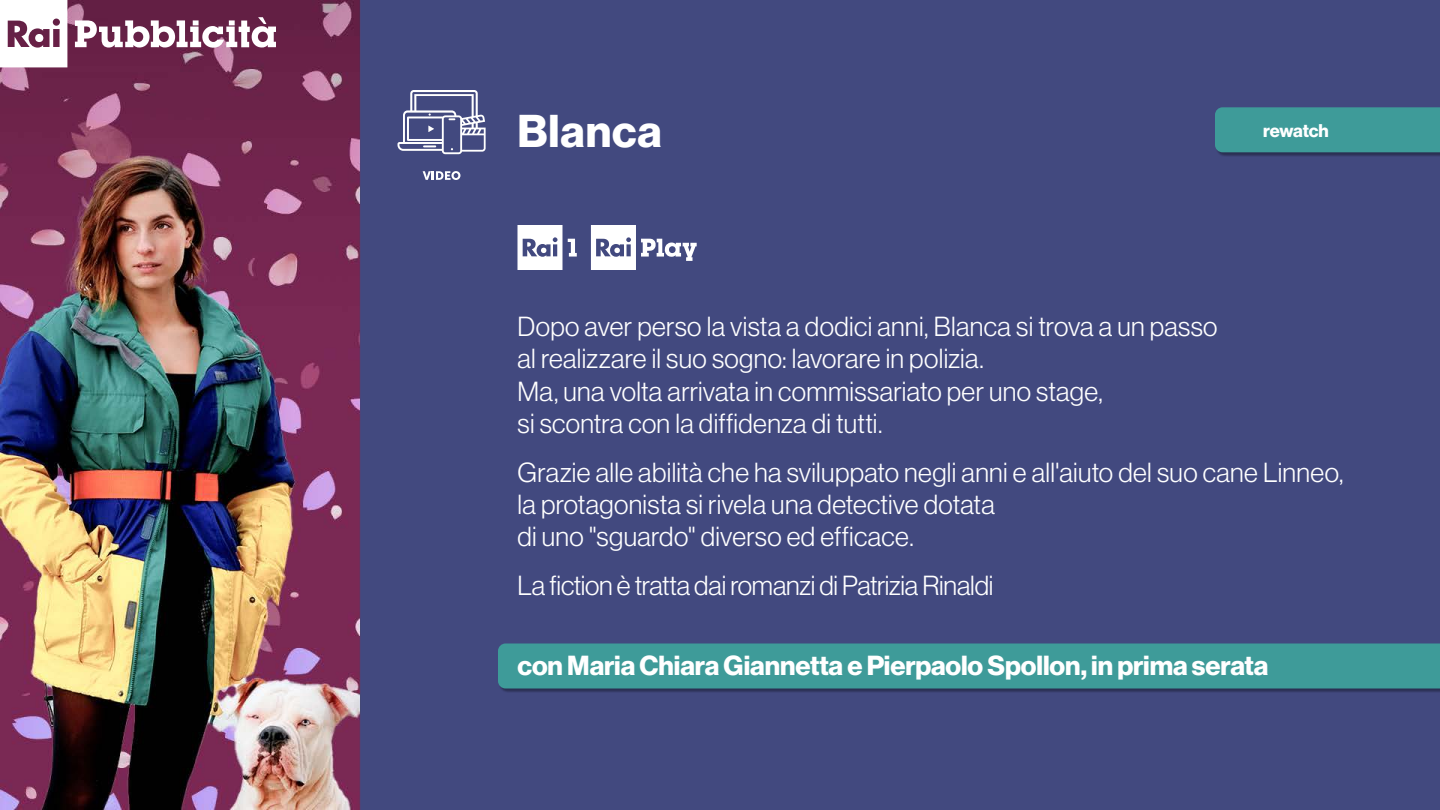
<style>
.page{position:relative;width:1440px;height:810px;background:#fff}
.page>*{position:absolute;margin:0;border:0;box-sizing:border-box;transform-origin:0 0}
.t1{font:45px "N Haas Grotesk DS Pro 75 Bd";letter-spacing:.02em;color:#fff}
.t2{font:27px/32.4px "N Haas Grotesk DS Pro 45 Lt";letter-spacing:.01em;color:#fff}
.t3{font:27px "N Haas Grotesk DS Pro 75 Bd";color:#fff}
.t4{font:27px "N Haas Grotesk DS Pro 45 Lt";letter-spacing:-.01em;color:#fff}
.t5{font:18px "N Haas Grotesk DS Pro 75 Bd";letter-spacing:-.015em;color:#fff}
</style>
<div class="page">
<img style="left:0;top:0;width:1440px;height:810px">
<svg style="left:0;top:0;width:67px;height:67px"></svg>
<div style="left:35px;top:34px;width:8px;height:8px;background:#fff;border-radius:50%"></div>
<svg style="left:75px;top:17px;width:201px;height:31px"></svg>
<svg style="left:423px;top:171px;width:37px;height:9px"></svg>
<svg style="left:398px;top:90px;width:88px;height:64px"></svg>
<svg style="left:591px;top:225px;width:106px;height:45px"></svg>
<svg style="left:568px;top:239px;width:9px;height:18px"></svg>
<svg style="left:518px;top:225px;width:44px;height:45px"></svg>
<div style="left:499px;top:645px;width:941px;height:48px;background:#000;opacity:.35"></div>
<div style="left:498px;top:644px;width:942px;height:44px;background:#3e9b99"></div>
<div style="left:1216px;top:108px;width:224px;height:49px;background:#000;opacity:.35"></div>
<div style="left:1215px;top:107px;width:225px;height:45px;background:#3e9b99"></div>
<h1 class="t1" style="left:518px;top:105px;width:146px">Blanca</h1>
<p class="t5" style="left:1263px;top:120px;width:67px">rewatch</p>
<p class="t2" style="left:518px;top:310px;width:702px">Dopo aver perso la vista a dodici anni, Blanca si trova a un passo al realizzare il suo sogno: lavorare in polizia.<br>Ma, una volta arrivata in commissariato per uno stage,<br>si scontra con la diffidenza di tutti.</p>
<p class="t2" style="left:518px;top:456px;width:827px">Grazie alle abilità che ha sviluppato negli anni e all'aiuto del suo cane Linneo, la protagonista si rivela una detective dotata<br>di uno "sguardo" diverso ed efficace.</p>
<p class="t4" style="left:518px;top:570px;width:478px">La fiction è tratta dai romanzi di Patrizia Rinaldi</p>
<p class="t3" style="left:518px;top:650px;width:752px">con Maria Chiara Giannetta e Pierpaolo Spollon, in prima serata</p>
</div>
